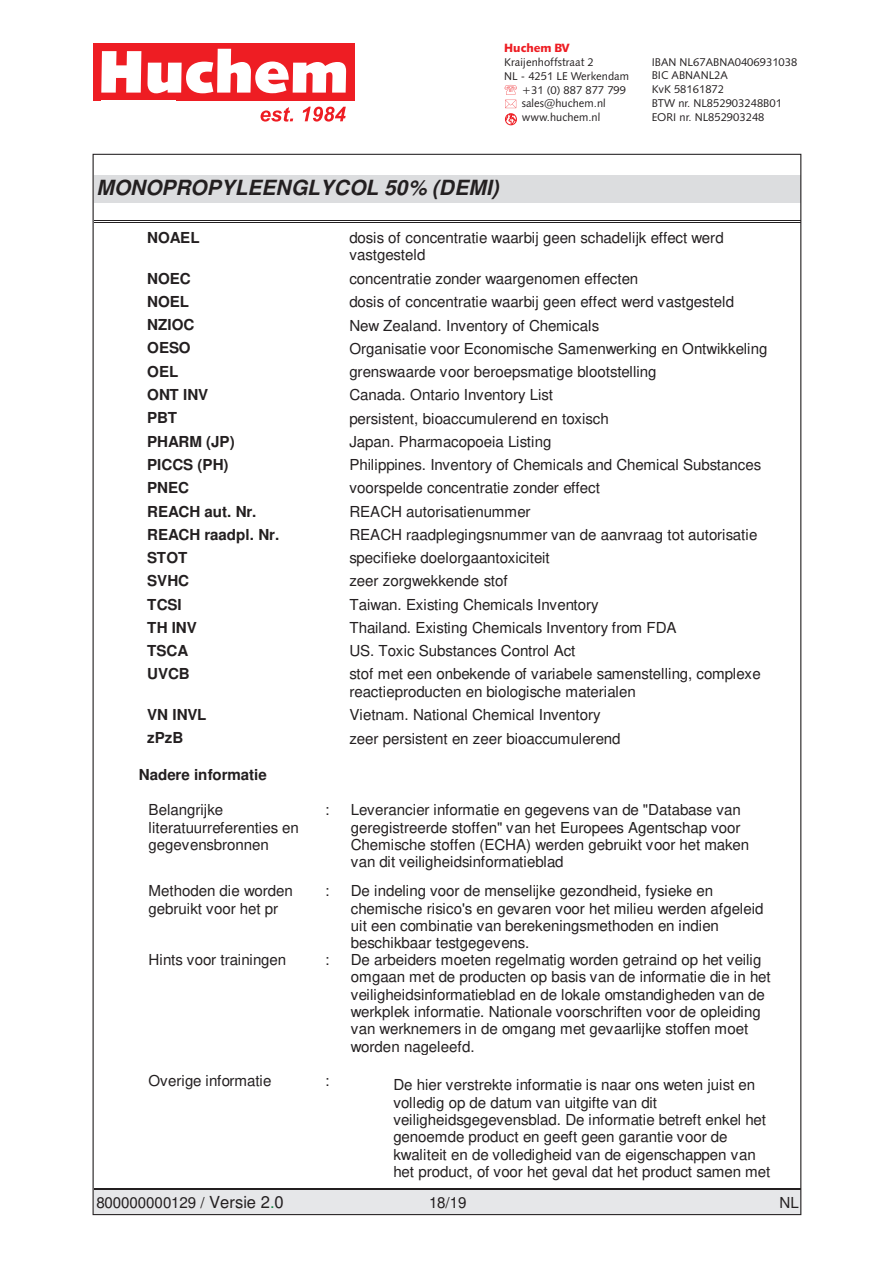
<style>
.page{position:relative;width:893px;height:1263px;background:#fff}
.page>*{position:absolute;margin:0;border:0;box-sizing:border-box;transform-origin:0 0}
.t1{font:italic 700 20.85px "Nimbus Sans";letter-spacing:.005em;color:#231f20}
.t2{font:15.15px/17.2px "Nimbus Sans";letter-spacing:-.01em;color:#231f20}
.t3{font:700 15.15px "Nimbus Sans";letter-spacing:-.005em;color:#231f20}
.t4{font:900 12px "Humanist 531 CBT";color:#ee1d23}
.t5{font:11.25px/13.8px "Humanist 531 BT Roman A";color:#231f20}
.s1{font-size:16.5px}
.s2{font-size:16.5px;color:#118641}
</style>
<div class="page">
<svg style="left:93px;top:43px;width:261px;height:58px"></svg>
<svg style="left:261px;top:107px;width:32px;height:15px"></svg>
<svg style="left:303px;top:107px;width:43px;height:15px"></svg>
<svg style="left:505px;top:85px;width:12px;height:23px"></svg>
<div style="left:505px;top:113px;width:12px;height:12px;border:1px solid #ee1d23;border-radius:50%"></div>
<svg style="left:506px;top:114px;width:10px;height:11px"></svg>
<div style="left:94px;top:175px;width:707px;height:28px;background:#dcdddf"></div>
<hr style="left:94px;top:222px;width:707px;height:1px;background:#231f20">
<hr style="left:94px;top:221px;width:707px;height:1px;background:#231f20">
<div style="left:94px;top:1190px;width:707px;height:25px;background:#e6e7e9"></div>
<hr style="left:94px;top:1189px;width:707px;height:1px;background:#231f20">
<p class="t4" style="left:504px;top:40px;width:67px">Huchem BV</p>
<p class="t5" style="left:504px;top:55px;width:91px">Kraijenhoffstraat 2</p>
<p class="t5" style="left:504px;top:69px;width:126px">NL - 4251 LE Werkendam</p>
<p class="t5" style="left:522px;top:83px;width:106px">+31 (0) 887 877 799</p>
<p class="t5" style="left:522px;top:96px;width:86px">sales@huchem.nl</p>
<p class="t5" style="left:522px;top:110px;width:80px">www.huchem.nl</p>
<h1 class="t1" style="left:96px;top:179px;width:404px">MONOPROPYLEENGLYCOL 50% (DEMI)</h1>
<p class="t5" style="left:652px;top:55px;width:147px">IBAN NL67ABNA0406931038<br>BIC ABNANL2A<br>KvK 58161872<br>BTW nr. NL852903248B01<br>EORI nr. NL852903248</p>
<p class="t3" style="left:147px;top:232px;width:54px">NOAEL</p>
<p class="t2" style="left:349px;top:230px;width:376px">dosis of concentratie waarbij geen schadelijk effect werd vastgesteld</p>
<p class="t3" style="left:147px;top:272px;width:45px">NOEC</p>
<p class="t2" style="left:349px;top:271px;width:290px">concentratie zonder waargenomen effecten</p>
<p class="t3" style="left:147px;top:295px;width:44px">NOEL</p>
<p class="t2" style="left:349px;top:295px;width:386px">dosis of concentratie waarbij geen effect werd vastgesteld</p>
<p class="t3" style="left:147px;top:319px;width:49px">NZIOC</p>
<p class="t2" style="left:349px;top:318px;width:251px">New Zealand. Inventory of Chemicals</p>
<p class="t3" style="left:147px;top:342px;width:45px">OESO</p>
<p class="t2" style="left:349px;top:341px;width:420px">Organisatie voor Economische Samenwerking en Ontwikkeling</p>
<p class="t3" style="left:147px;top:365px;width:33px">OEL</p>
<p class="t2" style="left:349px;top:364px;width:309px">grenswaarde voor beroepsmatige blootstelling</p>
<p class="t3" style="left:147px;top:389px;width:63px">ONT INV</p>
<p class="t2" style="left:349px;top:388px;width:205px">Canada. Ontario Inventory List</p>
<p class="t3" style="left:147px;top:412px;width:31px">PBT</p>
<p class="t2" style="left:349px;top:411px;width:261px">persistent, bioaccumulerend en toxisch</p>
<p class="t3" style="left:147px;top:435px;width:89px">PHARM (JP)</p>
<p class="t2" style="left:349px;top:434px;width:204px">Japan. Pharmacopoeia Listing</p>
<p class="t3" style="left:147px;top:458px;width:83px">PICCS (PH)</p>
<p class="t2" style="left:349px;top:457px;width:413px">Philippines. Inventory of Chemicals and Chemical Substances</p>
<p class="t3" style="left:147px;top:482px;width:43px">PNEC</p>
<p class="t2" style="left:349px;top:481px;width:252px">voorspelde concentratie zonder effect</p>
<p class="t3" style="left:147px;top:505px;width:111px">REACH aut. Nr.</p>
<p class="t2" style="left:349px;top:504px;width:183px">REACH autorisatienummer</p>
<p class="t3" style="left:147px;top:528px;width:133px">REACH raadpl. Nr.</p>
<p class="t2" style="left:349px;top:527px;width:410px">REACH raadplegingsnummer van de aanvraag tot autorisatie</p>
<p class="t3" style="left:147px;top:552px;width:42px">STOT</p>
<p class="t2" style="left:349px;top:551px;width:202px">specifieke doelorgaantoxiciteit</p>
<p class="t3" style="left:147px;top:575px;width:43px">SVHC</p>
<p class="t2" style="left:349px;top:574px;width:160px">zeer zorgwekkende stof</p>
<p class="t3" style="left:147px;top:598px;width:36px">TCSI</p>
<p class="t2" style="left:349px;top:597px;width:251px">Taiwan. Existing Chemicals Inventory</p>
<p class="t3" style="left:147px;top:621px;width:51px">TH INV</p>
<p class="t2" style="left:349px;top:620px;width:329px">Thailand. Existing Chemicals Inventory from FDA</p>
<p class="t3" style="left:147px;top:645px;width:43px">TSCA</p>
<p class="t2" style="left:349px;top:644px;width:227px">US. Toxic Substances Control Act</p>
<p class="t3" style="left:147px;top:668px;width:44px">UVCB</p>
<p class="t2" style="left:349px;top:667px;width:413px">stof met een onbekende of variabele samenstelling, complexe reactieproducten en biologische materialen</p>
<p class="t3" style="left:147px;top:708px;width:61px">VN INVL</p>
<p class="t2" style="left:349px;top:707px;width:253px">Vietnam. National Chemical Inventory</p>
<p class="t3" style="left:147px;top:732px;width:38px">zPzB</p>
<p class="t2" style="left:349px;top:731px;width:273px">zeer persistent en zeer bioaccumulerend</p>
<p class="t3" style="left:139px;top:769px;width:129px">Nadere informatie</p>
<p class="t2" style="left:149px;top:803px;width:152px">Belangrijke literatuurreferenties en gegevensbronnen</p>
<p class="t2" style="left:325px;top:803px;width:6px">:</p>
<p class="t2" style="left:351px;top:803px;width:400px">Leverancier informatie en gegevens van de "Database van geregistreerde stoffen" van het Europees Agentschap voor Chemische stoffen (ECHA) werden gebruikt voor het maken van dit veiligheidsinformatieblad</p>
<p class="t2" style="left:149px;top:884px;width:146px">Methoden die worden gebruikt voor het pr</p>
<p class="t2" style="left:325px;top:884px;width:6px">:</p>
<p class="t2" style="left:351px;top:884px;width:414px">De indeling voor de menselijke gezondheid, fysieke en chemische risico's en gevaren voor het milieu werden afgeleid uit een combinatie van berekeningsmethoden en indien beschikbaar testgegevens.</p>
<p class="t2" style="left:149px;top:952px;width:139px">Hints voor trainingen</p>
<p class="t2" style="left:325px;top:952px;width:6px">:</p>
<p class="t2" style="left:351px;top:952px;width:421px">De arbeiders moeten regelmatig worden getraind op het veilig omgaan met de producten op basis van de informatie die in het veiligheidsinformatieblad en de lokale omstandigheden van de werkplek informatie. Nationale voorschriften voor de opleiding van werknemers in de omgang met gevaarlijke stoffen moet worden nageleefd.</p>
<p class="t2" style="left:149px;top:1073px;width:124px">Overige informatie</p>
<p class="t2" style="left:325px;top:1073px;width:6px">:</p>
<p class="t2" style="left:393px;top:1078px;width:378px">De hier verstrekte informatie is naar ons weten juist en volledig op de datum van uitgifte van dit veiligheidsgegevensblad. De informatie betreft enkel het genoemde product en geeft geen garantie voor de kwaliteit en de volledigheid van de eigenschappen van het product, of voor het geval dat het product samen met</p>
<p class="t2" style="left:96px;top:1196px;width:189px">800000000129 / <span class="s1">Versie 2</span><span class="s2">.</span><span class="s1">0</span></p>
<p class="t2" style="left:429px;top:1196px;width:39px">18/19</p>
<p class="t2" style="left:780px;top:1196px;width:21px">NL</p>
</div>
